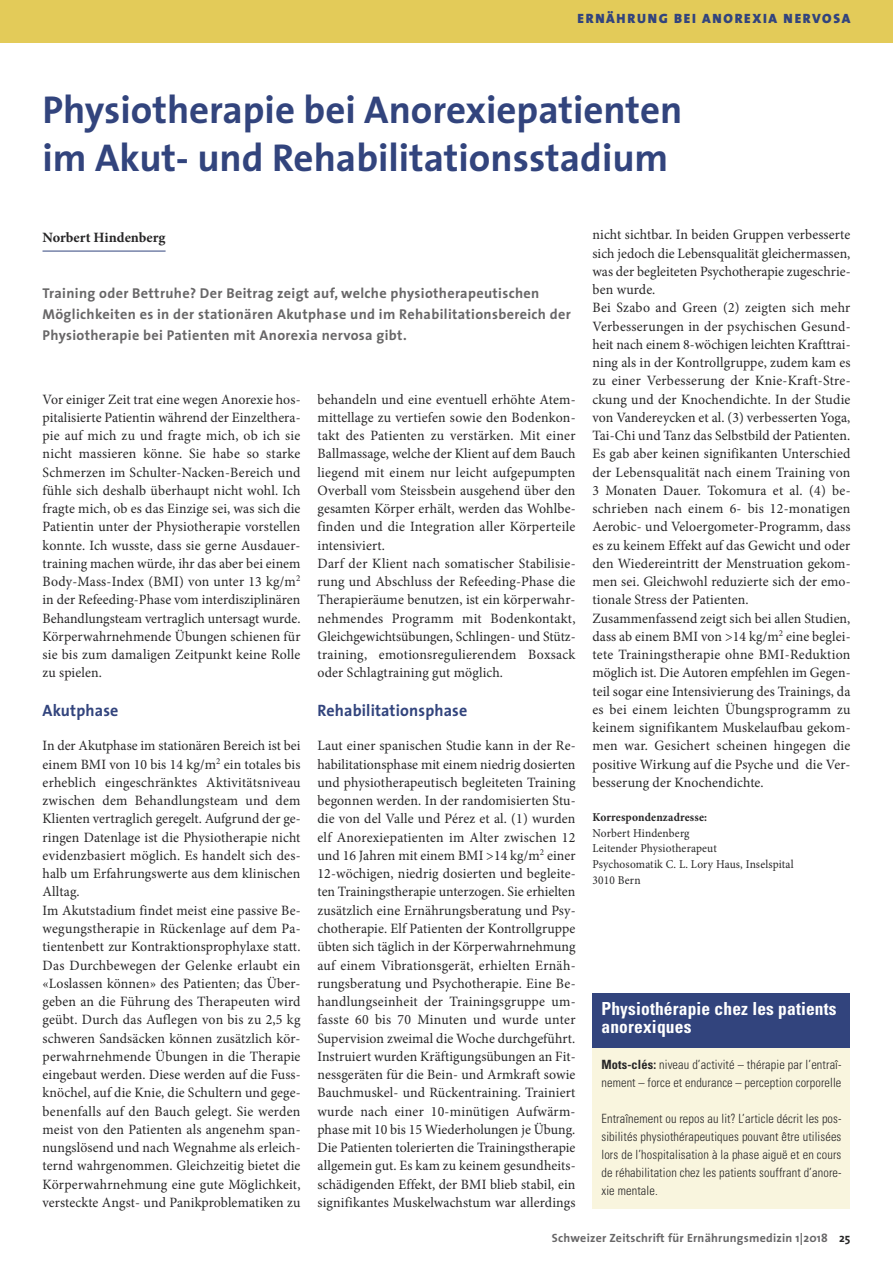
<style>
.page{position:relative;width:893px;height:1263px;background:#fff}
.page>*{position:absolute;margin:0;border:0;box-sizing:border-box;transform-origin:0 0}
.t1{font:700 39px/48px "The Sans";color:#32447d}
.t2{font:700 condensed 18px/18px "Univers";letter-spacing:.01em;color:#fff}
.t3{font:700 16.5px "The Sans";letter-spacing:.01em;color:#32447d}
.t4{font:14.25px/18.3px "Minion Pro";letter-spacing:.01em;color:#272627}
.t5{font:700 14.25px/21px "The Sans";letter-spacing:.025em;color:#686768}
.t6{font:700 14.25px "Minion Pro";color:#272627}
.t7{font:900 13.5px "The Sans";letter-spacing:.125em;color:#32447d}
.t8{font:300 condensed 12.75px/18px "Univers";letter-spacing:.01em;color:#272627}
.t9{font:12px/15.8px "Minion Pro";letter-spacing:.015em;color:#272627;scale:.95 1}
.t10{font:700 12px "The Sans";letter-spacing:.02em;color:#686768}
.t11{font:700 12px "Minion Pro";letter-spacing:.015em;color:#272627;scale:.95 1}
.s1{font-weight:700}
.s2{color:#272627}
</style>
<div class="page">
<div style="left:0;top:0;width:893px;height:43px;background:#e3cb59"></div>
<hr style="left:43px;top:251px;width:123px;height:1px;background:#32447d">
<div style="left:592px;top:994px;width:258px;height:214px;background:#f9f5de"></div>
<div style="left:592px;top:993px;width:258px;height:54px;background:#32447d"></div>
<p class="t7" style="left:578px;top:13px;width:274px">ERNÄHRUNG BEI ANOREXIA NERVOSA</p>
<h1 class="t1" style="left:43px;top:89px;width:641px">Physiotherapie bei Anorexiepatienten im Akut- und Rehabilitationsstadium</h1>
<p class="t6" style="left:43px;top:232px;width:125px">Norbert Hindenberg</p>
<p class="t5" style="left:43px;top:284px;width:530px">Training oder Bettruhe? Der Beitrag zeigt auf, welche physiotherapeutischen<br>Möglichkeiten es in der stationären Akutphase und im Rehabilitationsbereich der<br>Physiotherapie bei Patienten mit Anorexia nervosa gibt.</p>
<p class="t4" style="left:43px;top:391px;width:260px;text-align:justify">Vor einiger Zeit trat eine wegen Anorexie hos&shy;pitalisierte Patientin während der Einzelthera&shy;pie auf mich zu und fragte mich, ob ich sie nicht massieren könne. Sie habe so starke Schmerzen im Schulter-Nacken-Bereich und fühle sich deshalb überhaupt nicht wohl. Ich fragte mich, ob es das Einzige sei, was sich die Patientin unter der Physiotherapie vorstellen konnte. Ich wusste, dass sie gerne Ausdauer&shy;training machen würde, ihr das aber bei einem Body-Mass-Index (BMI) von unter 13 kg/m<sup>2 </sup>in der Refeeding-Phase vom interdisziplinären Behandlungsteam vertraglich untersagt wurde.<br>Körperwahrnehmende Übungen schienen für sie bis zum damaligen Zeitpunkt keine Rolle zu spielen.</p>
<p class="t3" style="left:43px;top:704px;width:77px">Akutphase</p>
<p class="t4" style="left:42px;top:738px;width:260px">In der Akutphase im stationären Bereich ist bei einem BMI von 10 bis 14 kg/m<sup>2</sup> ein totales bis erheblich eingeschränktes Aktivitätsniveau zwischen dem Behandlungsteam und dem Klienten vertraglich geregelt. Aufgrund der ge&shy;ringen Datenlage ist die Physiotherapie nicht evidenzbasiert möglich. Es handelt sich des&shy;halb um Erfahrungswerte aus dem klinischen Alltag.<br>Im Akutstadium findet meist eine passive Be&shy;wegungstherapie in Rückenlage auf dem Pa&shy;tientenbett zur Kontraktionsprophylaxe statt.<br>Das Durchbewegen der Gelenke erlaubt ein «Loslassen können» des Patienten; das Über&shy;geben an die Führung des Therapeuten wird geübt. Durch das Auflegen von bis zu 2,5 kg schweren Sandsäcken können zusätzlich kör&shy;perwahrnehmende Übungen in die Therapie eingebaut werden. Diese werden auf die Fuss&shy;knöchel, auf die Knie, die Schultern und gege&shy;benenfalls auf den Bauch gelegt. Sie werden meist von den Patienten als angenehm span&shy;nungslösend und nach Wegnahme als erleich&shy;ternd wahrgenommen. Gleichzeitig bietet die Körperwahrnehmung eine gute Möglichkeit, versteckte Angst- und Panikproblematiken zu</p>
<p class="t4" style="left:317px;top:391px;width:260px">behandeln und eine eventuell erhöhte Atem&shy;mittellage zu vertiefen sowie den Bodenkon&shy;takt des Patienten zu verstärken. Mit einer Ballmassage, welche der Klient auf dem Bauch liegend mit einem nur leicht aufgepumpten Overball vom Steissbein ausgehend über den gesamten Körper erhält, werden das Wohlbe&shy;finden und die Integration aller Körperteile intensiviert.<br>Darf der Klient nach somatischer Stabilisie&shy;rung und Abschluss der Refeeding-Phase die Therapieräume benutzen, ist ein körperwahr&shy;nehmendes Programm mit Bodenkontakt, Gleichgewichtsübungen, Schlingen- und Stütz&shy;training, emotionsregulierendem Boxsack oder Schlagtraining gut möglich.</p>
<p class="t3" style="left:317px;top:704px;width:151px">Rehabilitationsphase</p>
<p class="t4" style="left:317px;top:738px;width:260px;text-align:justify">Laut einer spanischen Studie kann in der Re&shy;habilitationsphase mit einem niedrig dosierten und physiotherapeutisch begleiteten Training begonnen werden. In der randomisierten Stu&shy;die von del Valle und Pérez et al. (1) wurden elf Anorexiepatienten im Alter zwischen 12 und 16 Jahren mit einem BMI &gt;14 kg/m<sup>2</sup> einer 12-wöchigen, niedrig dosierten und begleite&shy;ten Trainingstherapie unterzogen. Sie erhielten zusätzlich eine Ernährungsberatung und Psy&shy;chotherapie. Elf Patienten der Kontrollgruppe übten sich täglich in der Körperwahrnehmung auf einem Vibrationsgerät, erhielten Ernäh&shy;rungsberatung und Psychotherapie. Eine Be&shy;handlungseinheit der Trainingsgruppe um&shy;fasste 60 bis 70 Minuten und wurde unter Supervision zweimal die Woche durchgeführt.<br>Instruiert wurden Kräftigungsübungen an Fit&shy;nessgeräten für die Bein- und Armkraft sowie Bauchmuskel- und Rückentraining. Trainiert wurde nach einer 10-minütigen Aufwärm&shy;phase mit 10 bis 15 Wiederholungen je Übung.<br>Die Patienten tolerierten die Trainingstherapie allgemein gut. Es kam zu keinem gesundheits&shy;schädigenden Effekt, der BMI blieb stabil, ein signifikantes Muskelwachstum war allerdings</p>
<p class="t4" style="left:592px;top:227px;width:260px">nicht sichtbar. In beiden Gruppen verbesserte sich jedoch die Lebensqualität gleichermassen, was der begleiteten Psychotherapie zugeschrie&shy;ben wurde.<br>Bei Szabo and Green (2) zeigten sich mehr Verbesserungen in der psychischen Gesund&shy;heit nach einem 8-wöchigen leichten Krafttrai&shy;ning als in der Kontrollgruppe, zudem kam es zu einer Verbesserung der Knie-Kraft-Stre&shy;ckung und der Knochendichte. In der Studie von Vandereycken et al. (3) verbesserten Yoga, Tai-Chi und Tanz das Selbstbild der Patienten.<br>Es gab aber keinen signifikanten Unterschied der Lebensqualität nach einem Training von 3 Monaten Dauer. Tokomura et al. (4) be&shy;schrieben nach einem 6- bis 12-monatigen Aerobic- und Veloergometer-Programm, dass es zu keinem Effekt auf das Gewicht und oder den Wiedereintritt der Menstruation gekom&shy;men sei. Gleichwohl reduzierte sich der emo&shy;tionale Stress der Patienten.<br>Zusammenfassend zeigt sich bei allen Studien, dass ab einem BMI von &gt;14 kg/m<sup>2</sup> eine beglei&shy;tete Trainingstherapie ohne BMI-Reduktion möglich ist. Die Autoren empfehlen im Gegen&shy;teil sogar eine Intensivierung des Trainings, da es bei einem leichten Übungsprogramm zu keinem signifikantem Muskelaufbau gekom&shy;men war. Gesichert scheinen hingegen die positive Wirkung auf die Psyche und die Ver&shy;besserung der Knochendichte.</p>
<p class="t11" style="left:592px;top:813px;width:122px">Korrespondenzadresse:</p>
<p class="t9" style="left:592px;top:826px;width:213px">Norbert Hindenberg<br>Leitender Physiotherapeut<br>Psychosomatik C. L. Lory Haus, Inselspital<br>3010 Bern</p>
<p class="t2" style="left:601px;top:1001px;width:237px">Physiothérapie chez les patients anorexiques</p>
<p class="t8" style="left:601px;top:1057px;width:242px"><span class="s1">Mots-clés:</span> niveau d’activité – thérapie par l’entraî&shy;nement – force et endurance – perception corporelle</p>
<p class="t8" style="left:601px;top:1111px;width:242px;text-align:justify">Entraînement ou repos au lit? L’article décrit les pos&shy;sibilités physiothérapeutiques pouvant être utilisées lors de l’hospitalisation à la phase aiguë et en cours de réhabilitation chez les patients souffrant d’anore&shy;xie mentale.</p>
<p class="t10" style="left:552px;top:1233px;width:300px">Schweizer Zeitschrift für Ernährungsmedizin 1|2018 <span class="s2">25</span></p>
</div>
